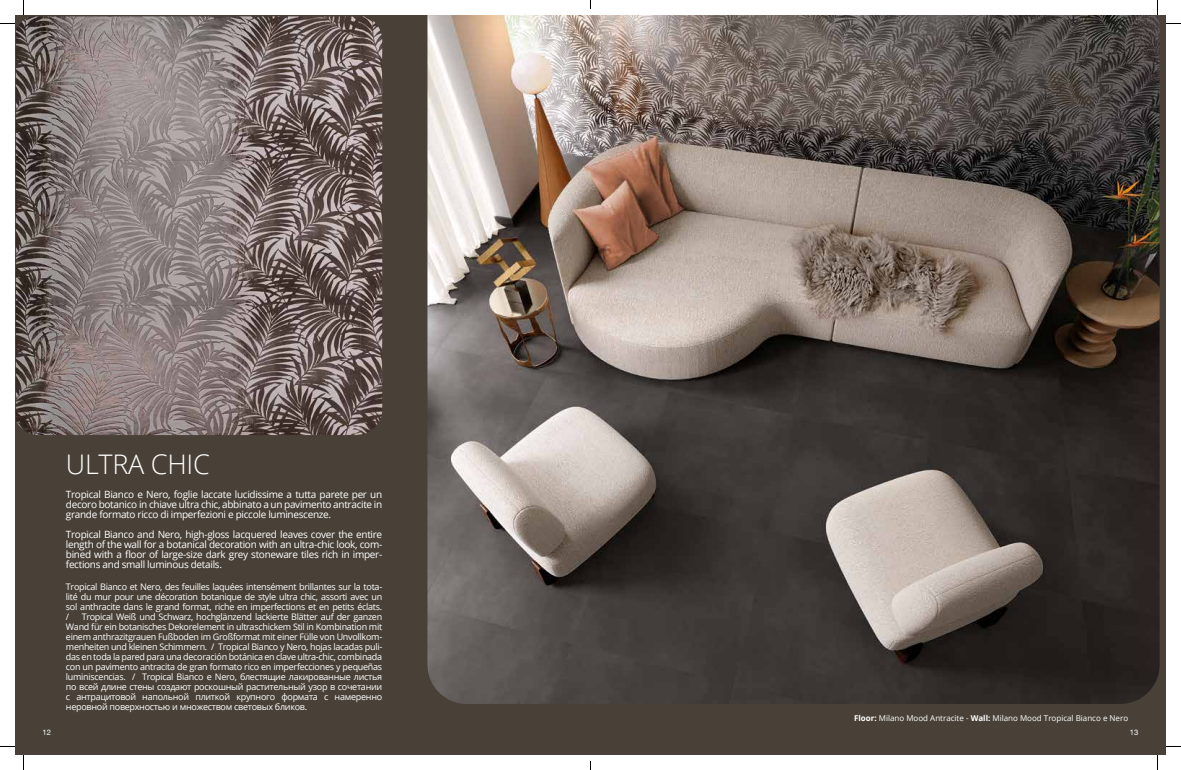
<style>
.page{position:relative;width:1181px;height:770px;background:#fff}
.page>*{position:absolute;margin:0;border:0;box-sizing:border-box;transform-origin:0 0}
.t1{font:300 27px "Open Sans";letter-spacing:-.01em;color:#fff}
.t2{font:10px/10px "Open Sans";letter-spacing:-.03em;color:#fff;text-align:justify}
.t3{font:9px/10px "Open Sans";letter-spacing:-.03em;color:#fff;text-align:justify}
.t4{font:8px "Open Sans";color:#fff}
.t5{font:7.7px "Helvetica Neue LT Com";color:#fff}
.s1{font-weight:700}
</style>
<div class="page">
<div style="left:15px;top:15px;width:1151px;height:740px;background:#494138"></div>
<img style="left:16px;top:16px;width:366px;height:419px">
<img style="left:427px;top:15px;width:732px;height:689px">
<svg style="left:0;top:23px;width:15px;height:1px"></svg>
<svg style="left:1166px;top:23px;width:15px;height:1px"></svg>
<svg style="left:0;top:746px;width:15px;height:1px"></svg>
<svg style="left:1166px;top:746px;width:15px;height:1px"></svg>
<svg style="left:23px;top:0;width:1px;height:15px"></svg>
<svg style="left:23px;top:755px;width:1px;height:15px"></svg>
<svg style="left:1157px;top:0;width:1px;height:15px"></svg>
<svg style="left:1157px;top:755px;width:1px;height:15px"></svg>
<h1 class="t1" style="left:66px;top:446px;width:146px">ULTRA CHIC</h1>
<p class="t2" style="left:66px;top:489px;width:318px">Tropical Bianco e Nero, foglie laccate lucidissime a tutta parete per un decoro botanico in chiave ultra chic, abbinato a un pavimento antracite in grande formato ricco di imperfezioni e piccole luminescenze.</p>
<p class="t2" style="left:66px;top:529px;width:318px">Tropical Bianco and Nero, high-gloss lacquered leaves cover the entire length of the wall for a botanical decoration with an ultra-chic look, com&shy;bined with a floor of large-size dark grey stoneware tiles rich in imper&shy;fections and small luminous details.</p>
<p class="t3" style="left:66px;top:582px;width:318px">Tropical Bianco et Nero, des feuilles laquées intensément brillantes sur la tota&shy;lité du mur pour une décoration botanique de style ultra chic, assorti avec un sol anthracite dans le grand format, riche en imperfections et en petits éclats. /</p>
<p class="t3" style="left:66px;top:612px;width:318px;text-indent:16px">Tropical Weiß und Schwarz, hochglänzend lackierte Blätter auf der ganzen Wand für ein botanisches Dekorelement in ultraschickem Stil in Kombination mit einem anthrazitgrauen Fußboden im Großformat mit einer Fülle von Unvollkom&shy;menheiten und kleinen Schimmern. / Tropical Bianco y Nero, hojas lacadas puli&shy;das en toda la pared para una decoración botánica en clave ultra-chic, combinada con un pavimento antracita de gran formato rico en imperfecciones y pequeñas luminiscencias. / Tropical Bianco e Nero, блестящие лакированные листья по всей длине стены создают роскошный растительный узор в сочетании с антрацитовой напольной плиткой крупного формата с намеренно неровной поверхностью и множеством световых бликов.</p>
<p class="t4" style="left:854px;top:713px;width:276px"><span class="s1">Floor:</span> Milano Mood Antracite - <span class="s1">Wall:</span> Milano Mood Tropical Bianco e Nero</p>
<p class="t5" style="left:42px;top:727px;width:10px">12</p>
<p class="t5" style="left:1130px;top:727px;width:10px">13</p>
</div>
